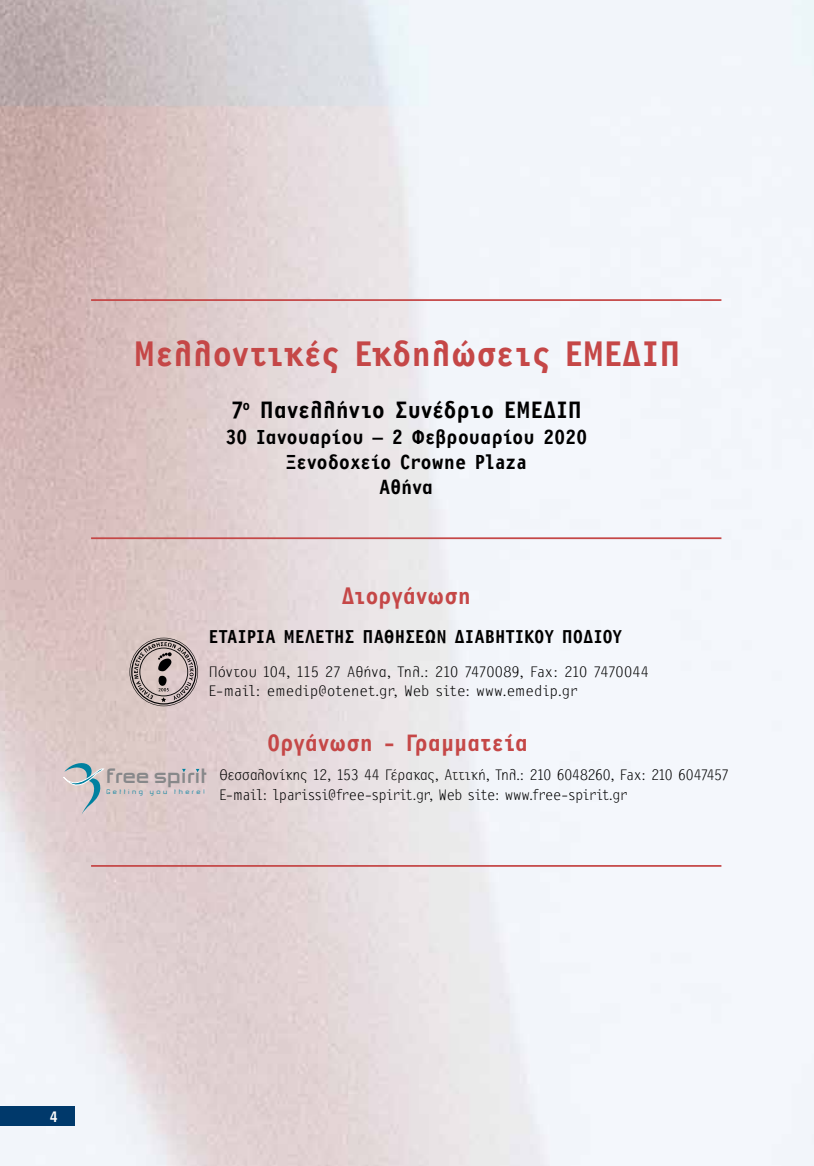
<style>
.page{position:relative;width:814px;height:1166px;background:#fff}
.page>*{position:absolute;margin:0;border:0;box-sizing:border-box;transform-origin:0 0}
.t1{font:700 36.75px "PF Letter Gothic Display";letter-spacing:-.005em;color:#c54747}
.t2{font:700 24.5px "PF Letter Gothic Display";letter-spacing:-.005em;color:#c54747}
.t3{font:700 24.5px "PF Letter Gothic Display";letter-spacing:-.01em;color:#000}
.t4{font:700 22.22px "PF Haus Square";color:#87888a}
.t5{font:700 21px/25.2px "PF Letter Gothic Display";letter-spacing:-.01em;color:#000;text-align:center}
.t6{font:700 19.25px "PF Letter Gothic Display";color:#000}
.t7{font:300 15.75px/19.2px "PF Letter Gothic Display";letter-spacing:-.005em;color:#000;scale:.96 1}
.t8{font:300 15.75px/19.2px "PF Letter Gothic Display";letter-spacing:.015em;color:#000}
.t9{font:700 15.75px "PF Letter Gothic Display";color:#fff}
.t10{font:300 7.17px "PF Haus Square";letter-spacing:.35em;color:#0081a0}
</style>
<div class="page">
<img style="left:0;top:0;width:814px;height:1166px">
<div style="left:0;top:1106px;width:74px;height:20px;background:#00396b"></div>
<hr style="left:91px;top:537px;width:630px;height:2px;background:#c54747">
<hr style="left:91px;top:865px;width:630px;height:2px;background:#c54747">
<hr style="left:91px;top:299px;width:630px;height:2px;background:#c54747">
<svg style="left:63px;top:761px;width:42px;height:53px;background:#bec1c5"></svg>
<svg style="left:182px;top:769px;width:4px;height:3px"></svg>
<svg style="left:129px;top:638px;width:69px;height:68px;background:#af9f9e"></svg>
<h1 class="t1" style="left:134px;top:334px;width:548px">Μελλοντικές Εκδηλώσεις ΕΜΕΔΙΠ</h1>
<h2 class="t3" style="left:231px;top:397px;width:352px">7<sup>ο</sup> Πανελλήνιο Συνέδριο ΕΜΕΔΙΠ</h2>
<h3 class="t5" style="left:225px;top:425px;width:364px">30 Ιανουαρίου – 2 Φεβρουαρίου 2020<br>Ξενοδοχείο Crowne Plaza<br>Αθήνα</h3>
<h2 class="t2" style="left:341px;top:583px;width:131px">Διοργάνωση</h2>
<p class="t6" style="left:209px;top:626px;width:415px">ΕΤΑΙΡΙΑ ΜΕΛΕΤΗΣ ΠΑΘΗΣΕΩΝ ΔΙΑΒΗΤΙΚΟΥ ΠΟΔΙΟΥ</p>
<p class="t8" style="left:209px;top:662px;width:441px">Πόντου 104, 115 27 Αθήνα, Τηλ.: 210 7470089, Fax: 210 7470044<br>E-mail: emedip@otenet.gr, Web site: www.emedip.gr</p>
<h3 class="t4" style="left:106px;top:764px;width:102px">free spιrιt</h3>
<p class="t10" style="left:107px;top:788px;width:100px">Getting you there!</p>
<h2 class="t2" style="left:267px;top:730px;width:262px">Οργάνωση - Γραμματεία</h2>
<p class="t7" style="left:219px;top:766px;width:532px">Θεσσαλονίκης 12, 153 44 Γέρακας, Αττική, Τηλ.: 210 6048260, Fax: 210 6047457<br>E-mail: lparissi@free-spirit.gr, Web site: www.free-spirit.gr</p>
<p class="t9" style="left:50px;top:1108px;width:10px">4</p>
</div>
